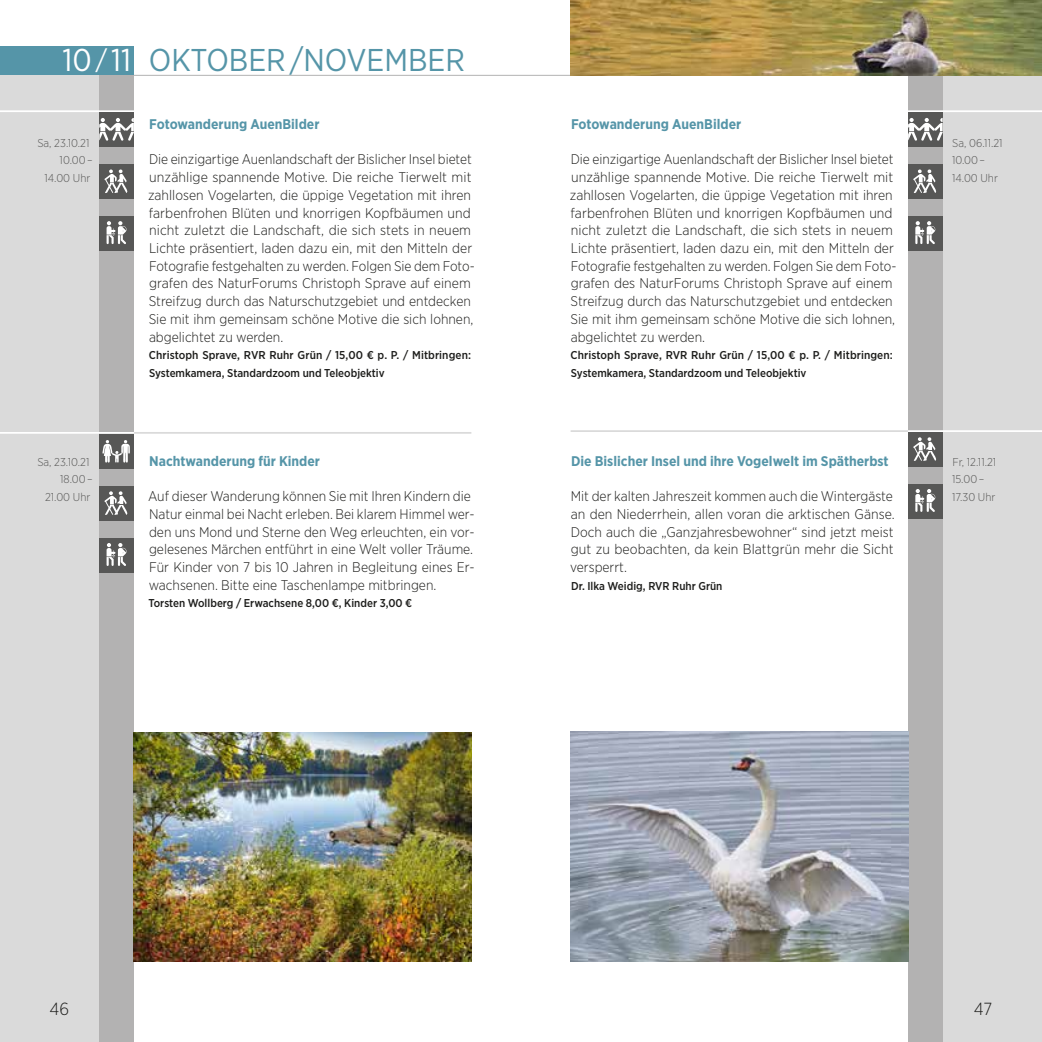
<style>
.page{position:relative;width:1042px;height:1042px;background:#fff}
.page>*{position:absolute;margin:0;border:0;box-sizing:border-box;transform-origin:0 0}
.t1{font:31.5px "Gotham Narrow";color:#5595a8}
.t2{font:300 17.5px "Gotham Narrow";color:#1d1d1b}
.t3{font:300 14px/17.7px "Gotham Narrow";color:#1d1d1b}
.t4{font:700 14px "Gotham Narrow";color:#5595a8}
.t5{font:500 11.38px/17.7px "Gotham Narrow";color:#1d1d1b}
.t6{font:300 11.38px/17.7px "Gotham Narrow";color:#575756;text-align:right}
.s1{color:#fff}
.s2{font-size:26.25px;color:#fff}
</style>
<div class="page">
<hr style="left:0;top:75px;width:1042px;height:1px;background:#b3b2b2">
<div style="left:943px;top:76px;width:99px;height:966px;background:#dadada"></div>
<div style="left:0;top:46px;width:134px;height:30px;background:#5595a8"></div>
<div style="left:0;top:76px;width:134px;height:966px;background:#dadada"></div>
<div style="left:99px;top:76px;width:35px;height:966px;background:#b3b2b2"></div>
<div style="left:908px;top:76px;width:35px;height:966px;background:#b3b2b2"></div>
<hr style="left:0;top:110px;width:134px;height:2px;background:#fff">
<hr style="left:908px;top:110px;width:134px;height:2px;background:#fff">
<hr style="left:570px;top:430px;width:338px;height:2px;background:#dadada">
<hr style="left:908px;top:430px;width:134px;height:2px;background:#fff">
<hr style="left:134px;top:432px;width:337px;height:2px;background:#dadada">
<hr style="left:0;top:432px;width:134px;height:2px;background:#fff">
<div style="left:99px;top:112px;width:35px;height:35px;background:#575756"></div>
<svg style="left:99px;top:118px;width:35px;height:23px"></svg>
<div style="left:99px;top:216px;width:35px;height:35px;background:#575756"></div>
<svg style="left:107px;top:221px;width:19px;height:23px"></svg>
<div style="left:99px;top:164px;width:35px;height:35px;background:#575756"></div>
<svg style="left:104px;top:169px;width:23px;height:24px"></svg>
<div style="left:908px;top:112px;width:35px;height:35px;background:#575756"></div>
<svg style="left:908px;top:118px;width:34px;height:23px"></svg>
<div style="left:908px;top:216px;width:35px;height:35px;background:#575756"></div>
<svg style="left:915px;top:221px;width:20px;height:23px"></svg>
<div style="left:908px;top:164px;width:35px;height:35px;background:#575756"></div>
<svg style="left:913px;top:169px;width:23px;height:24px"></svg>
<img style="left:570px;top:0;width:472px;height:76px">
<img style="left:570px;top:731px;width:338px;height:231px">
<img style="left:134px;top:732px;width:337px;height:229px">
<div style="left:908px;top:484px;width:35px;height:35px;background:#575756"></div>
<svg style="left:915px;top:489px;width:20px;height:23px"></svg>
<div style="left:908px;top:432px;width:35px;height:35px;background:#575756"></div>
<svg style="left:913px;top:437px;width:23px;height:24px"></svg>
<div style="left:99px;top:434px;width:35px;height:35px;background:#575756"></div>
<svg style="left:102px;top:440px;width:28px;height:23px"></svg>
<div style="left:99px;top:538px;width:35px;height:35px;background:#575756"></div>
<svg style="left:107px;top:543px;width:19px;height:23px"></svg>
<div style="left:99px;top:486px;width:35px;height:35px;background:#575756"></div>
<svg style="left:104px;top:491px;width:23px;height:24px"></svg>
<h1 class="t1" style="left:62px;top:41px;width:404px"><span class="s1">10</span> <span class="s2">/</span> <span class="s1">11</span> OKTOBER /NOVEMBER</h1>
<p class="t6" style="left:37px;top:134px;width:57px">Sa, 23.10.21<br>10.00 –<br>14.00 Uhr</p>
<p class="t4" style="left:149px;top:115px;width:172px">Fotowanderung AuenBilder</p>
<p class="t3" style="left:148px;top:150px;width:327px">Die einzigartige Auenlandschaft der Bislicher Insel bietet unzählige spannende Motive. Die reiche Tierwelt mit zahllosen Vogelarten, die üppige Vegetation mit ihren farbenfrohen Blüten und knorrigen Kopfbäumen und nicht zuletzt die Landschaft, die sich stets in neuem Lichte präsentiert, laden dazu ein, mit den Mitteln der Fotografie festgehalten zu werden. Folgen Sie dem Foto&shy;grafen des NaturForums Christoph Sprave auf einem Streifzug durch das Naturschutzgebiet und entdecken Sie mit ihm gemeinsam schöne Motive die sich lohnen, abgelichtet zu werden.</p>
<p class="t5" style="left:149px;top:346px;width:324px">Christoph Sprave, RVR Ruhr Grün / 15,00 € p. P. / Mitbringen:<br>Systemkamera, Standardzoom und Teleobjektiv</p>
<p class="t4" style="left:571px;top:115px;width:172px">Fotowanderung AuenBilder</p>
<p class="t3" style="left:570px;top:150px;width:327px">Die einzigartige Auenlandschaft der Bislicher Insel bietet unzählige spannende Motive. Die reiche Tierwelt mit zahllosen Vogelarten, die üppige Vegetation mit ihren farbenfrohen Blüten und knorrigen Kopfbäumen und nicht zuletzt die Landschaft, die sich stets in neuem Lichte präsentiert, laden dazu ein, mit den Mitteln der Fotografie festgehalten zu werden. Folgen Sie dem Foto&shy;grafen des NaturForums Christoph Sprave auf einem Streifzug durch das Naturschutzgebiet und entdecken Sie mit ihm gemeinsam schöne Motive die sich lohnen, abgelichtet zu werden.</p>
<p class="t5" style="left:570px;top:346px;width:324px">Christoph Sprave, RVR Ruhr Grün / 15,00 € p. P. / Mitbringen:<br>Systemkamera, Standardzoom und Teleobjektiv</p>
<p class="t6" style="left:952px;top:134px;width:52px;text-align:left">Sa, 06.11.21<br>10.00 –<br>14.00 Uhr</p>
<p class="t6" style="left:37px;top:452px;width:57px">Sa, 23.10.21<br>18.00 –<br>21.00 Uhr</p>
<p class="t4" style="left:149px;top:452px;width:172px">Nachtwanderung für Kinder</p>
<p class="t3" style="left:148px;top:487px;width:328px">Auf dieser Wanderung können Sie mit Ihren Kindern die Natur einmal bei Nacht erleben. Bei klarem Himmel wer&shy;den uns Mond und Sterne den Weg erleuchten, ein vor&shy;gelesenes Märchen entführt in eine Welt voller Träume.<br>Für Kinder von 7 bis 10 Jahren in Begleitung eines Er&shy;wachsenen. Bitte eine Taschenlampe mitbringen.</p>
<p class="t5" style="left:149px;top:594px;width:265px">Torsten Wollberg / Erwachsene 8,00 €, Kinder 3,00 €</p>
<p class="t4" style="left:571px;top:452px;width:319px">Die Bislicher Insel und ihre Vogelwelt im Spätherbst</p>
<p class="t3" style="left:570px;top:487px;width:326px">Mit der kalten Jahreszeit kommen auch die Wintergäste an den Niederrhein, allen voran die arktischen Gänse.<br>Doch auch die „Ganzjahresbewohner“ sind jetzt meist gut zu beobachten, da kein Blattgrün mehr die Sicht versperrt.</p>
<p class="t5" style="left:571px;top:577px;width:153px">Dr. Ilka Weidig, RVR Ruhr Grün</p>
<p class="t6" style="left:952px;top:452px;width:46px;text-align:left">Fr, 12.11.21<br>15.00 –<br>17.30 Uhr</p>
<p class="t2" style="left:50px;top:998px;width:21px">46</p>
<p class="t2" style="left:973px;top:998px;width:20px">47</p>
</div>
